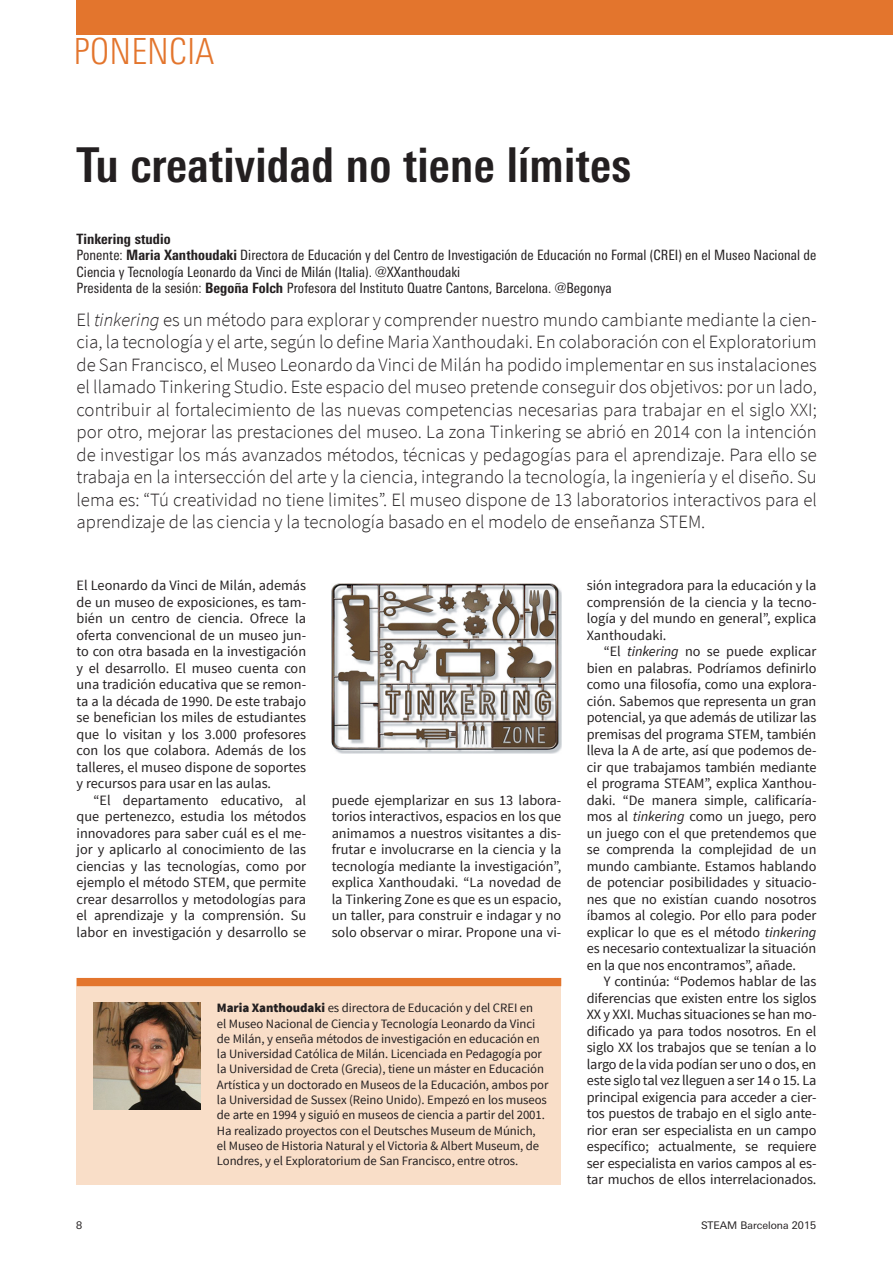
<style>
.page{position:relative;width:893px;height:1263px;background:#fff}
.page>*{position:absolute;margin:0;border:0;box-sizing:border-box;transform-origin:0 0}
.Titulo{font:700 condensed 48px "LT Univers";letter-spacing:.005em;color:#231f20}
.Etiqueta{font:300 condensed 36px "LT Univers";color:#e3752d}
.Resumen{font:300 18.75px/22.5px "Source Sans Pro";color:#231f20;text-align:justify}
.Texto_seguido{font:14.25px/16.5px "Source Sans Pro";color:#231f20;text-align:justify}
.Texto_1º{font:14.25px/16.5px "Source Sans Pro";color:#231f20;text-align:justify}
.Ficha_2{font:condensed 14.25px/16.5px "LT Univers";letter-spacing:.005em;color:#231f20}
.Ficha_2-2{font:800 condensed 14.25px "LT Univers";letter-spacing:.005em;color:#231f20}
.PERFIL_ponente{font:12.75px/15.3px "Source Sans Pro";letter-spacing:-.005em;color:#231f20}
.t1{font:10.5px "LT Univers Basic";color:#231f20}
.s1{font-weight:800}
.s2{font-style:italic}
.s3{font-weight:900}
</style>
<div class="page">
<div style="left:77px;top:978px;width:484px;height:206px;background:#f9dec8"></div>
<img style="left:93px;top:1003px;width:107px;height:107px">
<div style="left:77px;top:978px;width:484px;height:8px;background:#e3752d"></div>
<img style="left:332px;top:583px;width:229px;height:170px">
<div style="left:77px;top:0;width:816px;height:34px;background:#e3752d"></div>
<p class="Etiqueta" style="left:73px;top:31px;width:143px">PONENCIA</p>
<p class="Titulo" style="left:77px;top:136px;width:556px">Tu creatividad no tiene límites</p>
<p class="Ficha_2-2" style="left:77px;top:230px;width:96px">Tinkering studio</p>
<p class="Ficha_2" style="left:77px;top:247px;width:741px">Ponente: <span class="s1">Maria Xanthoudaki</span> Directora de Educación y del Centro de Investigación de Educación no Formal (CREI) en el Museo Nacional de<br>Ciencia y Tecnología Leonardo da Vinci de Milán (Italia). @XXanthoudaki</p>
<p class="Ficha_2" style="left:77px;top:280px;width:537px">Presidenta de la sesión: <span class="s1">Begoña Folch</span> Profesora del Instituto Quatre Cantons, Barcelona. @Begonya</p>
<p class="Resumen" style="left:77px;top:308px;width:742px">El <span class="s2">tinkering</span> es un método para explorar y comprender nuestro mundo cambiante mediante la cien&shy;cia, la tecnología y el arte, según lo define Maria Xanthoudaki. En colaboración con el Exploratorium de San Francisco, el Museo Leonardo da Vinci de Milán ha podido implementar en sus instalaciones el llamado Tinkering Studio. Este espacio del museo pretende conseguir dos objetivos: por un lado, contribuir al fortalecimiento de las nuevas competencias necesarias para trabajar en el siglo XXI; por otro, mejorar las prestaciones del museo. La zona Tinkering se abrió en 2014 con la intención de investigar los más avanzados métodos, técnicas y pedagogías para el aprendizaje. Para ello se trabaja en la intersección del arte y la ciencia, integrando la tecnología, la ingeniería y el diseño. Su lema es: “Tú creatividad no tiene limites”. El museo dispone de 13 laboratorios interactivos para el aprendizaje de las ciencia y la tecnología basado en el modelo de enseñanza STEM.</p>
<p class="Texto_1º" style="left:77px;top:577px;width:231px">El Leonardo da Vinci de Milán, además de un museo de exposiciones, es tam&shy;bién un centro de ciencia. Ofrece la oferta convencional de un museo jun&shy;to con otra basada en la investigación y el desarrollo. El museo cuenta con una tradición educativa que se remon&shy;ta a la década de 1990. De este trabajo se benefician los miles de estudiantes que lo visitan y los 3.000 profesores con los que colabora. Además de los talleres, el museo dispone de soportes y recursos para usar en las aulas.</p>
<p class="Texto_seguido" style="left:77px;top:792px;width:231px;text-indent:17px">“El departamento educativo, al que pertenezco, estudia los métodos innovadores para saber cuál es el me&shy;jor y aplicarlo al conocimiento de las ciencias y las tecnologías, como por ejemplo el método STEM, que permite crear desarrollos y metodologías para el aprendizaje y la comprensión. Su labor en investigación y desarrollo se</p>
<p class="Texto_seguido" style="left:332px;top:792px;width:231px">puede ejemplarizar en sus 13 labora&shy;torios interactivos, espacios en los que animamos a nuestros visitantes a dis&shy;frutar e involucrarse en la ciencia y la tecnología mediante la investigación”, explica Xanthoudaki. “La novedad de la Tinkering Zone es que es un espacio, un taller, para construir e indagar y no solo observar o mirar. Propone una vi-</p>
<p class="PERFIL_ponente" style="left:217px;top:1000px;width:333px"><span class="s3">Maria Xanthoudaki</span> es directora de Educación y del CREI en<br>el Museo Nacional de Ciencia y Tecnología Leonardo da Vinci de Milán, y enseña métodos de investigación en educación en la Universidad Católica de Milán. Licenciada en Pedagogía por la Universidad de Creta (Grecia), tiene un máster en Educación Artística y un doctorado en Museos de la Educación, ambos por la Universidad de Sussex (Reino Unido). Empezó en los museos de arte en 1994 y siguió en museos de ciencia a partir del 2001.<br>Ha realizado proyectos con el Deutsches Museum de Múnich,<br>el Museo de Historia Natural y el Victoria &amp; Albert Museum, de Londres, y el Exploratorium de San Francisco, entre otros.</p>
<p class="Texto_seguido" style="left:587px;top:577px;width:231px">sión integradora para la educación y la comprensión de la ciencia y la tecno&shy;logía y del mundo en general”, explica Xanthoudaki.</p>
<p class="Texto_seguido" style="left:587px;top:643px;width:231px;text-indent:17px">“El <span class="s2">tinkering</span> no se puede explicar bien en palabras. Podríamos definirlo como una filosofía, como una explora&shy;ción. Sabemos que representa un gran potencial, ya que además de utilizar las premisas del programa STEM, también lleva la A de arte, así que podemos de&shy;cir que trabajamos también mediante el programa STEAM”, explica Xanthou&shy;daki. “De manera simple, calificaría&shy;mos al <span class="s2">tinkering</span> como un juego, pero un juego con el que pretendemos que se comprenda la complejidad de un mundo cambiante. Estamos hablando de potenciar posibilidades y situacio&shy;nes que no existían cuando nosotros íbamos al colegio. Por ello para poder explicar lo que es el método <span class="s2">tinkering </span>es necesario contextualizar la situación en la que nos encontramos”, añade.</p>
<p class="Texto_seguido" style="left:587px;top:973px;width:231px;text-indent:17px">Y continúa: “Podemos hablar de las diferencias que existen entre los siglos XX y XXI. Muchas situaciones se han mo&shy;dificado ya para todos nosotros. En el siglo XX los trabajos que se tenían a lo largo de la vida podían ser uno o dos, en este siglo tal vez lleguen a ser 14 o 15. La principal exigencia para acceder a cier&shy;tos puestos de trabajo en el siglo ante&shy;rior eran ser especialista en un campo específico; actualmente, se requiere ser especialista en varios campos al es&shy;tar muchos de ellos interrelacionados.</p>
<p class="t1" style="left:76px;top:1219px;width:8px">8</p>
<p class="t1" style="left:701px;top:1219px;width:117px">STEAM Barcelona 2015</p>
</div>
